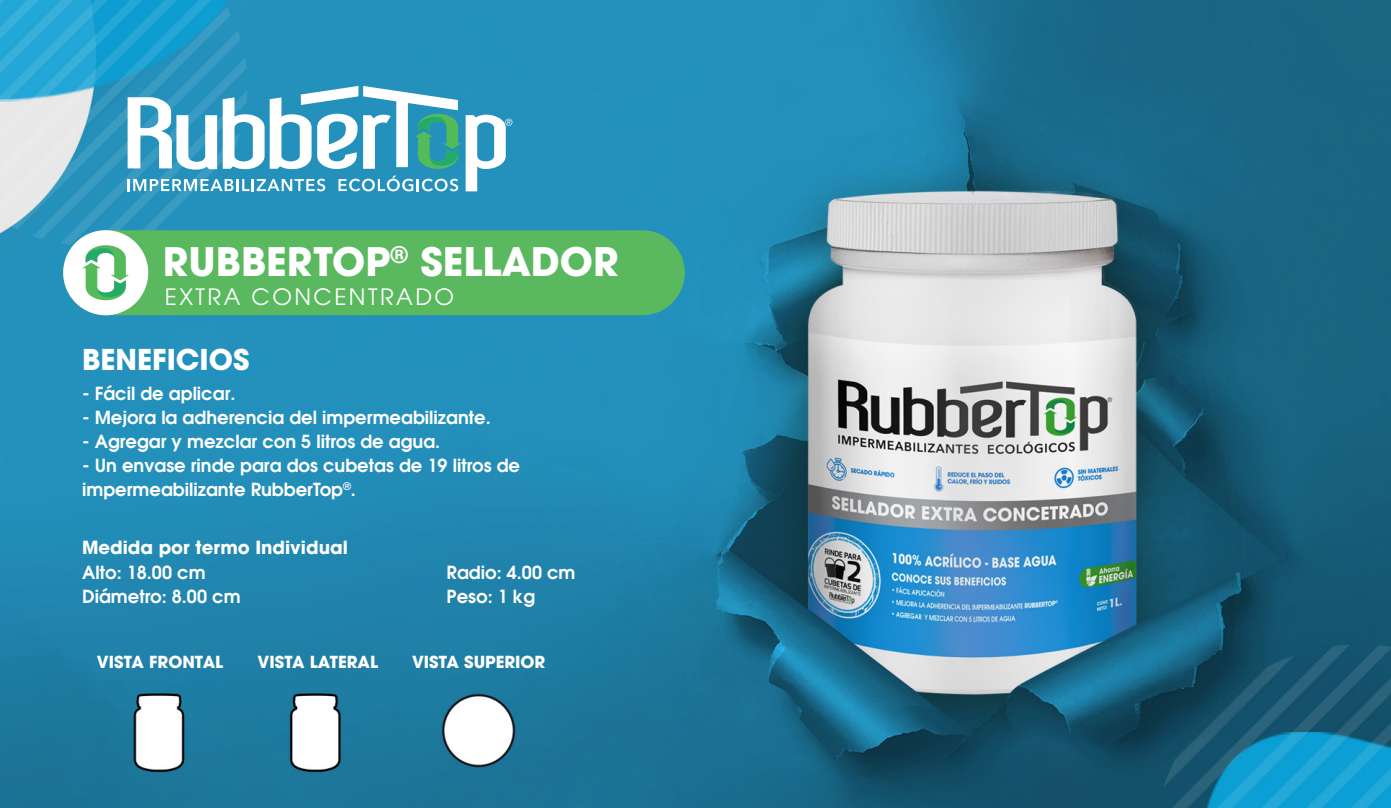
<style>
.page{position:relative;width:1391px;height:808px;background:#fff}
.page>*{position:absolute;margin:0;border:0;box-sizing:border-box;transform-origin:0 0}
.t1{font:700 39px "Avant Garde";color:#fff}
.t2{font:700 28.5px "Avant Garde";color:#fff}
.t3{font:22.5px "Avant Garde";letter-spacing:.11em;color:#fff}
.t4{font:600 18px/24px "Avant Garde";color:#fff}
.t5{font:700 18px "Avant Garde";color:#fff}
.t6{font:700 16.5px "Avant Garde";color:#fff}
</style>
<div class="page">
<img style="left:0;top:0;width:1390px;height:808px">
<svg style="left:128px;top:86px;width:384px;height:105px"></svg>
<div style="left:63px;top:230px;width:622px;height:85px;background:#5ab85e;border-radius:42px"></div>
<div style="left:63px;top:230px;width:85px;height:85px;background:#fff;border-radius:50%"></div>
<svg style="left:82px;top:245px;width:47px;height:55px"></svg>
<h1 class="t1" style="left:163px;top:236px;width:457px">RUBBERTOP<sup>®</sup> SELLADOR</h1>
<p class="t3" style="left:165px;top:283px;width:291px">EXTRA CONCENTRADO</p>
<h2 class="t2" style="left:82px;top:341px;width:169px">BENEFICIOS</h2>
<p class="t4" style="left:82px;top:381px;width:155px">- Fácil de aplicar.</p>
<p class="t4" style="left:82px;top:405px;width:410px">- Mejora la adherencia del impermeabilizante.</p>
<p class="t4" style="left:82px;top:429px;width:360px">- Agregar y mezclar con 5 litros de agua.</p>
<p class="t4" style="left:82px;top:453px;width:439px">- Un envase rinde para dos cubetas de 19 litros de impermeabilizante RubberTop<sup>®</sup>.</p>
<p class="t5" style="left:82px;top:536px;width:267px">Medida por termo Individual</p>
<p class="t4" style="left:82px;top:560px;width:160px">Alto: 18.00 cm<br>Diámetro: 8.00 cm</p>
<p class="t4" style="left:446px;top:560px;width:130px">Radio: 4.00 cm<br>Peso: 1 kg</p>
<p class="t6" style="left:97px;top:651px;width:128px">VISTA FRONTAL</p>
<p class="t6" style="left:258px;top:651px;width:122px">VISTA LATERAL</p>
<p class="t6" style="left:412px;top:651px;width:135px">VISTA SUPERIOR</p>
</div>
